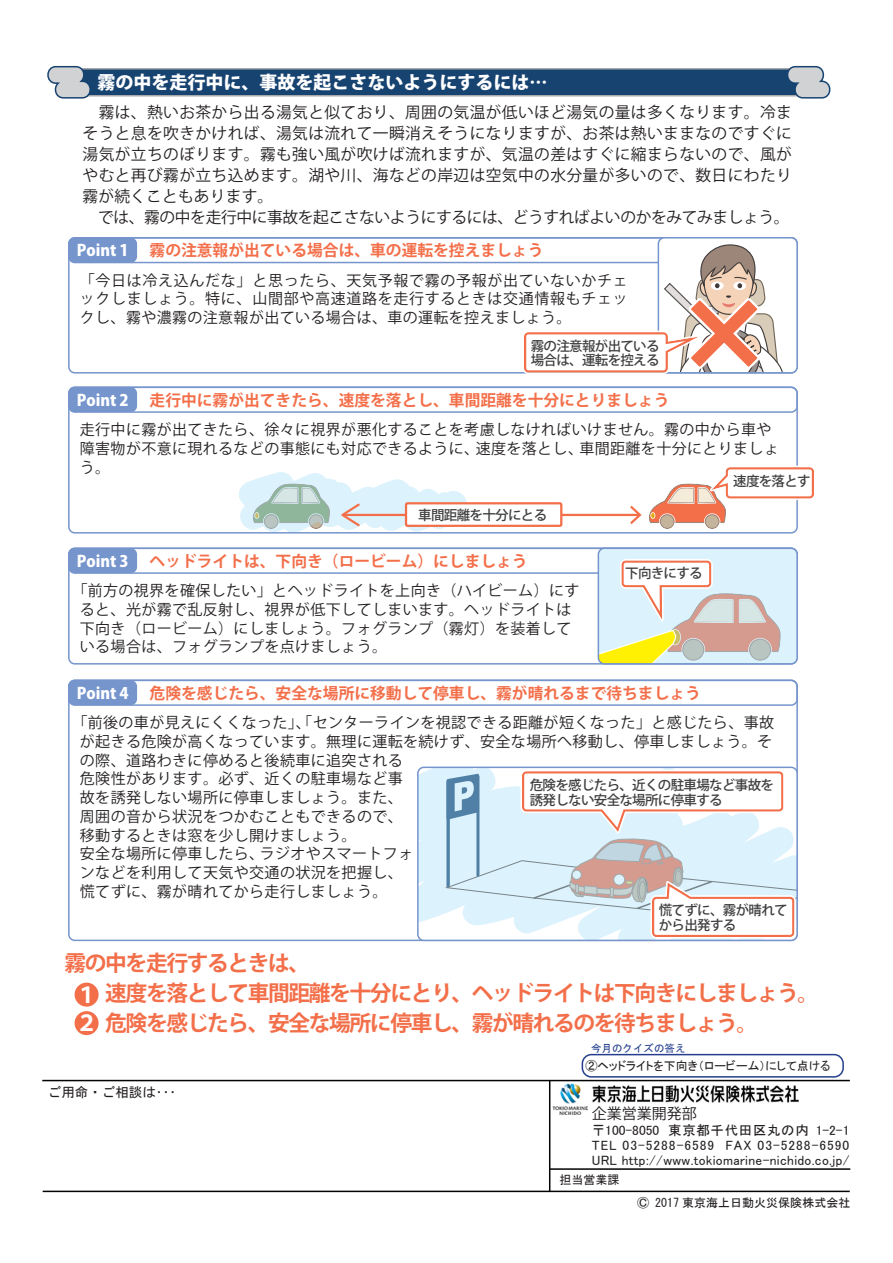
<style>
.page{position:relative;width:893px;height:1263px;background:#fff}
.page>*{position:absolute;margin:0;border:0;box-sizing:border-box;transform-origin:0 0}
.t1{font:700 21.75px/30px "Koz Go Pro";letter-spacing:-.065em;color:#f36f4a}
.t2{font:700 21.75px/28.5px "Koz Go Pro";color:#fff}
.t3{font:800 18px "Koz Go Pr 6 N";color:#fff}
.t4{font:15.75px/21px "Koz Go Pro";letter-spacing:.01em;color:#231f20;text-align:justify}
.t5{font:700 15.75px "Koz Go Pro";color:#f36f4a}
.t6{font:15.75px "Koz Go Pro";letter-spacing:-.025em;color:#231f20}
.t7{font:800 15.75px "Koz Go Pro";letter-spacing:-.005em;color:#fff}
.t8{font:15px/18.8px "Koz Go Pro";letter-spacing:.025em;color:#231f20}
.t9{font:15px "Koz Go Pro";color:#231f20}
.t10{font:13.5px/15px "MS P Gothic";letter-spacing:.025em;color:#231f20;text-align:justify}
.t11{font:500 13.5px/14.5px "Koz Go Pr 6 N";letter-spacing:-.05em;color:#3e3e3f}
.t12{font:13.5px "MS Gothic";color:#231f20}
.t13{font:12px "MS Gothic";color:#231f20}
.t14{font:12px "MS P Gothic";color:#231f20}
.t15{font:10.5px "MS Gothic";color:#253f8e}
</style>
<div class="page">
<img style="left:552px;top:1084px;width:35px;height:31px">
<img style="left:592px;top:1085px;width:207px;height:18px">
<hr style="left:43px;top:1190px;width:807px;height:2px;background:#030303">
<hr style="left:549px;top:1080px;width:1px;height:111px;background:#030303">
<hr style="left:550px;top:1168px;width:300px;height:2px;background:#030303">
<hr style="left:42px;top:1080px;width:808px;height:1px;background:#030303">
<hr style="left:344px;top:514px;width:295px;height:2px;background:#f36f4a">
<svg style="left:239px;top:472px;width:228px;height:59px"></svg>
<div style="left:406px;top:503px;width:155px;height:23px;background:#fff;border-radius:2px"></div>
<div style="left:405px;top:502px;width:157px;height:25px;border:2px solid #f36f4a;border-radius:2px"></div>
<div style="left:68px;top:69px;width:747px;height:27px;background:#174371;border-radius:4px"></div>
<div style="left:67px;top:68px;width:748px;height:28px;border:2px solid #a8a9ad;border-radius:4px"></div>
<svg style="left:47px;top:65px;width:47px;height:34px"></svg>
<svg style="left:783px;top:65px;width:48px;height:34px"></svg>
<div style="left:69px;top:238px;width:68px;height:25px;background:#7595cc;border-radius:6px"></div>
<div style="left:68px;top:237px;width:730px;height:26px;border:2px solid #7595cc;border-radius:6px"></div>
<div style="left:69px;top:387px;width:68px;height:25px;background:#7595cc;border-radius:6px"></div>
<div style="left:68px;top:387px;width:730px;height:147px;border:2px solid #7595cc;border-radius:6px"></div>
<div style="left:68px;top:387px;width:730px;height:26px;border:2px solid #7595cc;border-radius:6px"></div>
<div style="left:69px;top:548px;width:68px;height:25px;background:#7595cc;border-radius:6px"></div>
<div style="left:68px;top:548px;width:730px;height:117px;border:2px solid #7595cc;border-radius:6px"></div>
<div style="left:68px;top:548px;width:730px;height:26px;border:2px solid #7595cc;border-radius:6px"></div>
<div style="left:69px;top:680px;width:68px;height:25px;background:#7595cc;border-radius:6px"></div>
<svg style="left:418px;top:767px;width:379px;height:173px;background:#e0f3fc"></svg>
<div style="left:417px;top:767px;width:381px;height:174px;border:2px solid #7595cc;border-radius:6px"></div>
<div style="left:68px;top:680px;width:730px;height:26px;border:2px solid #7595cc;border-radius:6px"></div>
<svg style="left:630px;top:466px;width:184px;height:64px"></svg>
<svg style="left:598px;top:548px;width:199px;height:116px;background:#dcdfd6"></svg>
<svg style="left:522px;top:238px;width:275px;height:136px"></svg>
<svg style="left:444px;top:770px;width:353px;height:170px"></svg>
<div style="left:75px;top:983px;width:24px;height:24px;background:#f36f4a;border-radius:50%"></div>
<div style="left:75px;top:1011px;width:24px;height:24px;background:#f36f4a;border-radius:50%"></div>
<div style="left:582px;top:1054px;width:262px;height:23px;border:2px solid #253f8e;border-radius:9px"></div>
<p class="t3" style="left:98px;top:72px;width:451px">霧の中を走行中に、事故を起こさないようにするには…</p>
<p class="t4" style="left:83px;top:103px;width:711px">　霧は、熱いお茶から出る湯気と似ており、周囲の気温が低いほど湯気の量は多くなります。冷まそうと息を吹きかければ、湯気は流れて一瞬消えそうになりますが、お茶は熱いままなのですぐに湯気が立ちのぼります。霧も強い風が吹けば流れますが、気温の差はすぐに縮まらないので、風がやむと再び霧が立ち込めます。湖や川、海などの岸辺は空気中の水分量が多いので、数日にわたり霧が続くこともあります。</p>
<p class="t6" style="left:98px;top:207px;width:693px">では、霧の中を走行中に事故を起こさないようにするには、どうすればよいのかをみてみましょう。</p>
<p class="t5" style="left:150px;top:240px;width:395px">霧の注意報が出ている場合は、車の運転を控えましょう</p>
<p class="t8" style="left:80px;top:271px;width:549px;text-align:justify">「今日は冷え込んだな」と思ったら、天気予報で霧の予報が出ていないかチェックしましょう。特に、山間部や高速道路を走行するときは交通情報もチェックし、霧や濃霧の注意報が出ている場合は、車の運転を控えましょう。</p>
<p class="t7" style="left:77px;top:240px;width:53px">Point 1</p>
<p class="t11" style="left:531px;top:339px;width:130px">霧の注意報が出ている場合は、運転を控える</p>
<p class="t5" style="left:150px;top:390px;width:521px">走行中に霧が出てきたら、速度を落とし、車間距離を十分にとりましょう</p>
<p class="t8" style="left:80px;top:421px;width:701px">走行中に霧が出てきたら、徐々に視界が悪化することを考慮しなければいけません。霧の中から車や障害物が不意に現れるなどの事態にも対応できるように、速度を落とし、車間距離を十分にとりましょう。</p>
<p class="t7" style="left:77px;top:390px;width:53px">Point 2</p>
<p class="t11" style="left:733px;top:474px;width:79px">速度を落とす</p>
<p class="t11" style="left:418px;top:508px;width:130px">車間距離を十分にとる</p>
<p class="t5" style="left:150px;top:551px;width:379px">ヘッドライトは、下向き（ロービーム）にしましょう</p>
<p class="t8" style="left:80px;top:582px;width:501px;text-indent:-8px">「前方の視界を確保したい」とヘッドライトを上向き（ハイビーム）にすると、光が霧で乱反射し、視界が低下してしまいます。ヘッドライトは下向き（ロービーム）にしましょう。フォグランプ（霧灯）を装着している場合は、フォグランプを点けましょう。</p>
<p class="t7" style="left:77px;top:551px;width:53px">Point 3</p>
<p class="t11" style="left:625px;top:566px;width:79px">下向きにする</p>
<p class="t5" style="left:150px;top:683px;width:553px">危険を感じたら、安全な場所に移動して停車し、霧が晴れるまで待ちましょう</p>
<p class="t8" style="left:80px;top:714px;width:696px;text-indent:-7px">「前後の車が見えにくくなった」、「センターラインを視認できる距離が短くなった」と感じたら、事故が起きる危険が高くなっています。無理に運転を続けず、安全な場所へ移動し、停車しましょう。その際、道路わきに停めると後続車に追突される<br>危険性があります。必ず、近くの駐車場など事<br>故を誘発しない場所に停車しましょう。また、<br>周囲の音から状況をつかむこともできるので、<br>移動するときは窓を少し開けましょう。<br>安全な場所に停車したら、ラジオやスマートフォ<br>ンなどを利用して天気や交通の状況を把握し、<br>慌てずに、霧が晴れてから走行しましょう。</p>
<p class="t7" style="left:77px;top:683px;width:53px">Point 4</p>
<p class="t11" style="left:530px;top:778px;width:246px">危険を感じたら、近くの駐車場など事故を誘発しない安全な場所に停車する</p>
<p class="t11" style="left:659px;top:903px;width:130px">慌てずに、霧が晴れてから出発する</p>
<h1 class="t1" style="left:65px;top:949px;width:756px">霧の中を走行するときは、<br>　　速度を落として車間距離を十分にとり、ヘッドライトは下向きにしましょう。　　危険を感じたら、安全な場所に停車し、霧が晴れるのを待ちましょう。</h1>
<h1 class="t2" style="left:76px;top:982px;width:23px">１<br>２</h1>
<p class="t12" style="left:48px;top:1086px;width:130px">ご用命・ご相談は･･･</p>
<p class="t15" style="left:591px;top:1043px;width:96px">今月のクイズの答え</p>
<p class="t14" style="left:586px;top:1059px;width:246px">②ヘッドライトを下向き（ロービーム）にして点ける</p>
<p class="t9" style="left:592px;top:1104px;width:106px">企業営業開発部</p>
<p class="t10" style="left:592px;top:1123px;width:259px">〒100-8050　東京都千代田区丸の内 1-2-1<br>TEL 03-5288-6589 FAX 03-5288-6590<br>URL http://www.tokiomarine-nichido.co.jp/</p>
<p class="t13" style="left:559px;top:1174px;width:61px">担当営業課</p>
<p class="t13" style="left:637px;top:1197px;width:214px">Ⓒ 2017 東京海上日動火災保険株式会社</p>
</div>
